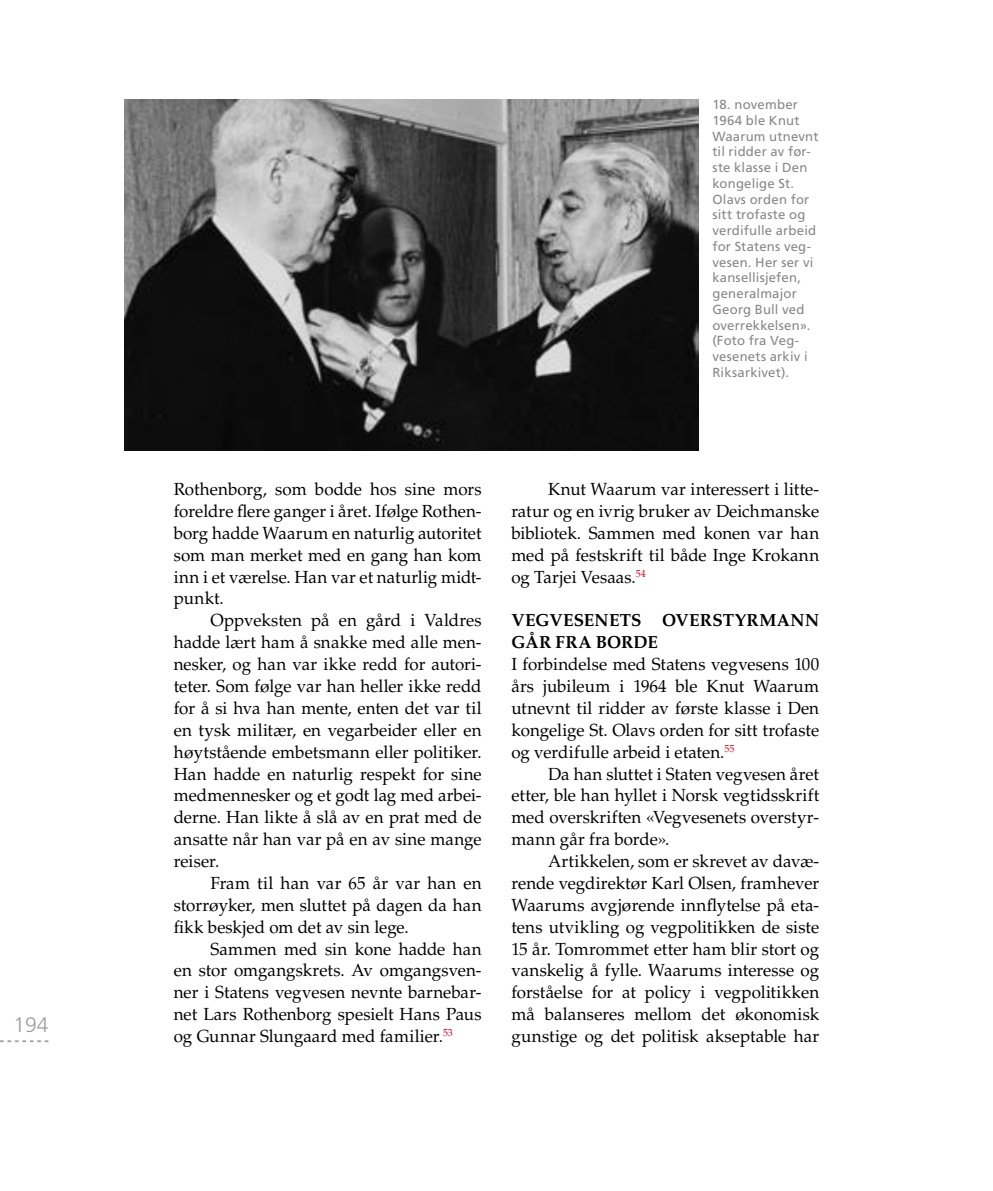
<style>
.page{position:relative;width:993px;height:1191px;background:#fff}
.page>*{position:absolute;margin:0;border:0;box-sizing:border-box;transform-origin:0 0}
.t1{font:300 21px "Frutiger LT Std";color:#9c9e9f}
.t2{font:17.5px/21.9px "Palatino LT Std";color:#000;text-align:justify}
.t3{font:700 17.5px/21.9px "Palatino LT Std";letter-spacing:.02em;color:#000}
.t4{font:13.12px/15.8px "Frutiger LT Std";letter-spacing:.015em;color:#87888a}
</style>
<div class="page">
<svg style="left:0;top:1040px;width:48px;height:2px"></svg>
<img style="left:124px;top:99px;width:574px;height:351px">
<p class="t1" style="left:13px;top:1013px;width:37px">194</p>
<p class="t4" style="left:712px;top:97px;width:108px">18. november<br>1964 ble Knut<br>Waarum utnevnt til ridder av før&shy;ste klasse i Den kongelige St.<br>Olavs orden for sitt trofaste og verdifulle arbeid for Statens veg&shy;vesen. Her ser vi kansellisjefen, generalmajor<br>Georg Bull ved overrekkelsen». (Foto fra Veg&shy;vesenets arkiv i<br>Riksarkivet).</p>
<p class="t2" style="left:174px;top:478px;width:309px">Rothenborg, som bodde hos sine mors foreldre flere ganger i året. Ifølge Rothen&shy;borg hadde Waarum en naturlig autoritet som man merket med en gang han kom inn i et værelse. Han var et naturlig midt&shy;punkt.</p>
<p class="t2" style="left:174px;top:610px;width:309px;text-indent:37px">Oppveksten på en gård i Valdres hadde lært ham å snakke med alle men&shy;nesker, og han var ikke redd for autori&shy;teter. Som følge var han heller ikke redd for å si hva han mente, enten det var til en tysk militær, en vegarbeider eller en høytstående embetsmann eller politiker.<br>Han hadde en naturlig respekt for sine medmennesker og et godt lag med arbei&shy;derne. Han likte å slå av en prat med de ansatte når han var på en av sine mange reiser.</p>
<p class="t2" style="left:174px;top:872px;width:309px;text-indent:37px">Fram til han var 65 år var han en storrøyker, men sluttet på dagen da han fikk beskjed om det av sin lege.</p>
<p class="t2" style="left:174px;top:938px;width:309px;text-indent:37px">Sammen med sin kone hadde han en stor omgangskrets. Av omgangsven&shy;ner i Statens vegvesen nevnte barnebar&shy;net Lars Rothenborg spesielt Hans Paus og Gunnar Slungaard med familier.<sup>53</sup></p>
<p class="t2" style="left:511px;top:478px;width:309px;text-indent:37px">Knut Waarum var interessert i litte&shy;ratur og en ivrig bruker av Deichmanske bibliotek. Sammen med konen var han med på festskrift til både Inge Krokann og Tarjei Vesaas.<sup>54</sup></p>
<p class="t3" style="left:511px;top:609px;width:309px">VEGVESENETS OVERSTYRMANN<br>GÅR FRA BORDE</p>
<p class="t2" style="left:511px;top:653px;width:309px">I forbindelse med Statens vegvesens 100 års jubileum i 1964 ble Knut Waarum utnevnt til ridder av første klasse i Den kongelige St. Olavs orden for sitt trofaste og verdifulle arbeid i etaten.<sup>55</sup></p>
<p class="t2" style="left:511px;top:763px;width:309px;text-indent:37px">Da han sluttet i Staten vegvesen året etter, ble han hyllet i Norsk vegtidsskrift med overskriften «Vegvesenets overstyr&shy;mann går fra borde».</p>
<p class="t2" style="left:511px;top:850px;width:309px;text-indent:37px">Artikkelen, som er skrevet av davæ&shy;rende vegdirektør Karl Olsen, framhever Waarums avgjørende innflytelse på eta&shy;tens utvikling og vegpolitikken de siste 15 år. Tomrommet etter ham blir stort og vanskelig å fylle. Waarums interesse og forståelse for at policy i vegpolitikken må balanseres mellom det økonomisk gunstige og det politisk akseptable har</p>
</div>
